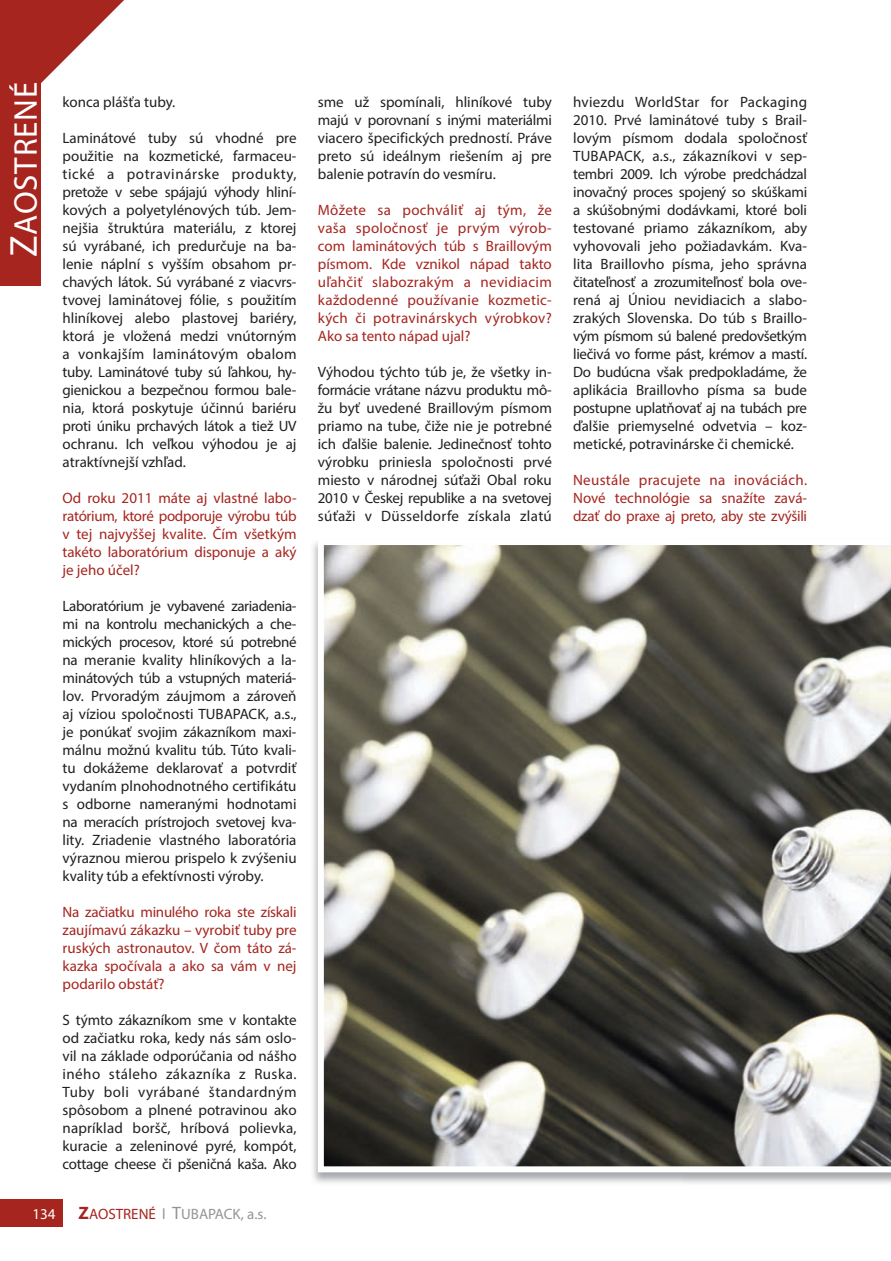
<style>
.page{position:relative;width:891px;height:1261px;background:#fff}
.page>*{position:absolute;margin:0;border:0;box-sizing:border-box;transform-origin:0 0}
.t1{font:33px "Myriad Pro";letter-spacing:.025em;color:#fff}
.t2{font:15px/18px "Myriad Pro";color:#231f20;text-align:justify}
.t3{font:15px/18px "Myriad Pro";color:#a6251f;text-align:justify}
.t4{font:15px "Myriad Pro";color:#939598}
.t5{font:15px "Myriad Pro";color:#fff}
.s1{font-size:39px}
.s2{font-weight:700;font-size:18px;color:#a6251f}
.s3{color:#a6251f}
.s4{font-size:18px}
</style>
<div class="page">
<div style="left:0;top:1199px;width:63px;height:27px;background:#a6251f"></div>
<div style="left:0;top:0;width:41px;height:286px;background:#a6251f"></div>
<svg style="left:41px;top:0;width:83px;height:83px"></svg>
<img style="left:313px;top:542px;width:577px;height:642px">
<svg style="left:318px;top:542px;width:572px;height:630px;background:#77766e"></svg>
<h1 class="t1" style="left:13px;top:257px;width:177px;rotate:-90deg"><span class="s1">Z</span>AOSTRENÉ</h1>
<p class="t2" style="left:63px;top:94px;width:114px">konca plášťa tuby.</p>
<p class="t2" style="left:63px;top:130px;width:235px">Laminátové tuby sú vhodné pre použitie na kozmetické, farmaceu&shy;tické a potravinárske produkty, pre tože v sebe spájajú výhody hli ní&shy;kových a polyetylénových túb. Jem&shy;nejšia štruktúra materiálu, z ktorej sú vyrábané, ich predurčuje na ba&shy;lenie náplní s vyšším obsahom pr&shy;chavých látok. Sú vyrábané z viacvrs&shy;tvovej laminátovej fólie, s použitím hliníkovej alebo plastovej bariéry, ktorá je vložená medzi vnútorným a vonkajším laminátovým obalom tuby. Laminátové tuby sú ľahkou, hy&shy;gienickou a bezpečnou formou bale&shy;nia, ktorá poskytuje účinnú bariéru proti úniku prchavých látok a tiež UV ochranu. Ich veľkou výhodou je aj atraktívnejší vzhľad.</p>
<p class="t3" style="left:63px;top:490px;width:235px">Od roku 2011 máte aj vlastné labo&shy;ratórium, ktoré podporuje výrobu túb v tej najvyššej kvalite. Čím všetkým takéto laboratórium disponuje a aký je jeho účel?</p>
<p class="t2" style="left:63px;top:598px;width:235px">Laboratórium je vybavené zariadenia&shy;mi na kontrolu mechanických a che&shy;mických procesov, ktoré sú potrebné na meranie kvality hliníkových a la&shy;minátových túb a vstupných materiá&shy;lov. Prvoradým záujmom a zároveň aj víziou spoločnosti TUBAPACK, a.s., je ponúkať svojim zákazníkom maxi&shy;málnu možnú kvalitu túb. Túto kvali&shy;tu dokážeme deklarovať a potvrdiť vydaním plnohodnotného certifikátu s odborne nameranými hodnotami na meracích prístrojoch svetovej kva&shy;lity. Zriadenie vlastného laboratória výraznou mierou prispelo k zvýšeniu kvality túb a efektívnosti výroby.</p>
<p class="t3" style="left:63px;top:904px;width:235px">Na začiatku minulého roka ste získali zaujímavú zákazku – vyrobiť tuby pre ruských astronautov. V čom táto zá&shy;kazka spočívala a ako sa vám v nej podarilo obstáť?</p>
<p class="t2" style="left:63px;top:1012px;width:235px">S týmto zákazní kom sme v kontakte od začiatku roka, kedy nás sám oslo&shy;vil na základe odporúčania od nášho iného stáleho zákazníka z Ruska.<br>Tuby boli vyrábané štan dardným spôsobom a plnené potravinou ako napríklad boršč, hríbová polievka, kuracie a zeleninové pyré, kom pót, cottage cheese či pšeničná kaša. Ako</p>
<p class="t5" style="left:32px;top:1208px;width:25px">134</p>
<p class="t4" style="left:79px;top:1207px;width:189px"><span class="s2">Z</span><span class="s3">AOSTRENÉ</span> l <span class="s4">T</span>UBAPACK, a.s.</p>
<p class="t2" style="left:318px;top:94px;width:235px">sme už spomínali, hliníkové tuby majú v porovnaní s inými materiálmi viacero špe cifických predností. Práve preto sú ideálnym riešením aj pre balenie potravín do vesmíru.</p>
<p class="t3" style="left:318px;top:202px;width:235px">Môžete sa pochváliť aj tým, že vaša spoločnosť je prvým výrob&shy;com laminátových túb s Braillovým písmom. Kde vznikol nápad takto uľahčiť slabozrakým a nevidiacim každodenné používanie kozmetic&shy;kých či potravinárskych výrobkov?<br>Ako sa tento nápad ujal?</p>
<p class="t2" style="left:318px;top:364px;width:235px">Výhodou týchto túb je, že všetky in&shy;formácie vrátane názvu produktu mô&shy;žu byť uvedené Braillovým písmom priamo na tube, čiže nie je potrebné ich ďalšie balenie. Jedinečnosť tohto výrobku priniesla spoločnosti prvé miesto v národnej súťaži Obal roku 2010 v Českej republike a na svetovej súťaži v Düsseldorfe získala zlatú</p>
<p class="t2" style="left:573px;top:94px;width:235px">hviezdu WorldStar for Packaging 2010. Prvé laminátové tuby s Brail&shy;lovým písmom dodala spoločnosť TUBAPACK, a.s., zákazníkovi v sep&shy;tembri 2009. Ich výrobe predchádzal inovačný proces spojený so skúškami a skúšobnými dodávkami, ktoré boli testované priamo zákazníkom, aby vyhovovali jeho požiadavkám. Kva&shy;lita Braillovho písma, jeho správna čitateľnosť a zrozumiteľnosť bola ove&shy;rená aj Úniou nevidiacich a slabo&shy;zrakých Slovenska. Do túb s Braillo&shy;vým písmom sú balené predovšetkým liečivá vo forme pást, krémov a mastí.<br>Do budúcna však predpokladáme, že aplikácia Braillovho písma sa bude postupne uplatňovať aj na tubách pre ďalšie priemyselné odvetvia – koz&shy;metické, potravinárske či chemické.</p>
<p class="t3" style="left:573px;top:472px;width:235px">Neustále pracujete na inováciách.<br>Nové technológie sa snažíte za vá&shy;dzať do praxe aj preto, aby ste zvý šili</p>
</div>
